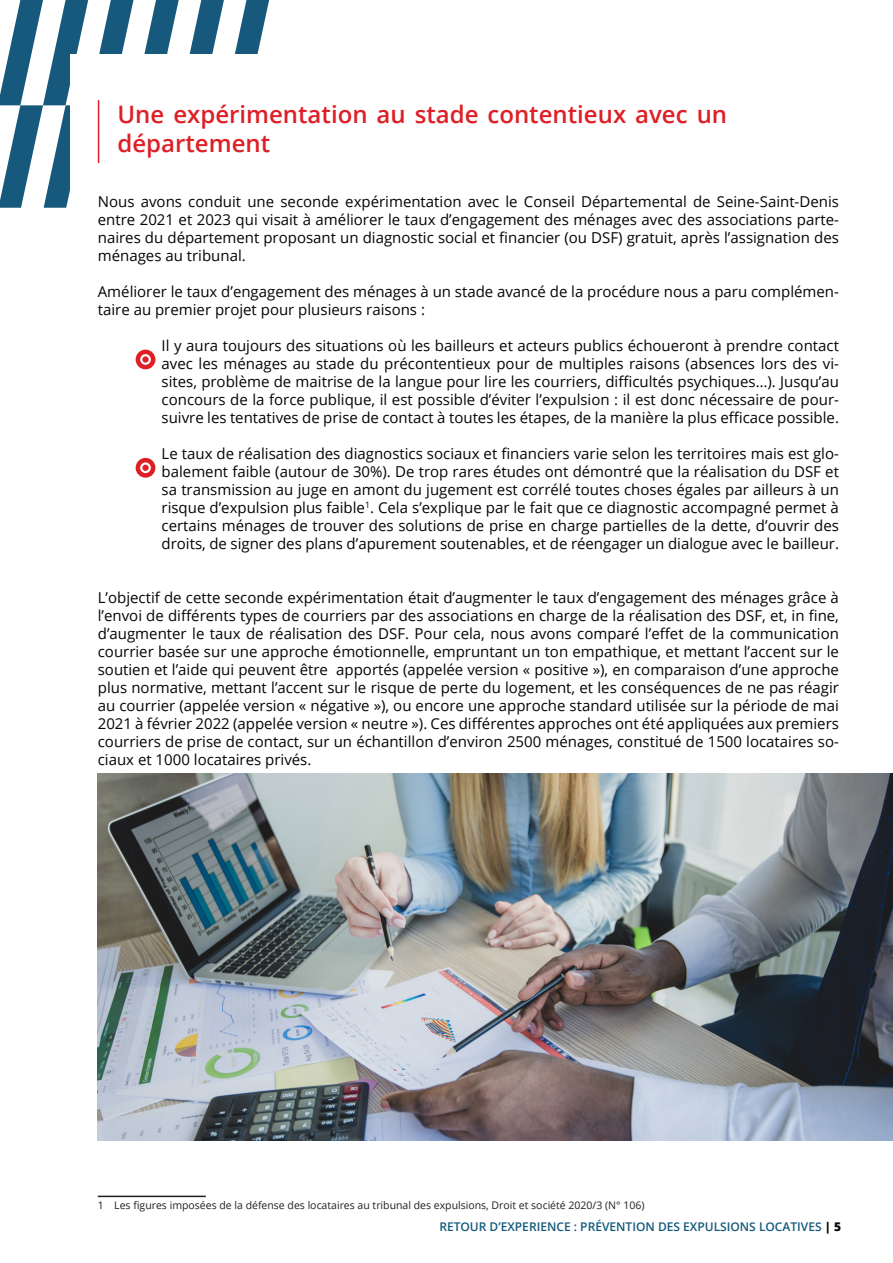
<style>
.page{position:relative;width:893px;height:1263px;background:#fff}
.page>*{position:absolute;margin:0;border:0;box-sizing:border-box;transform-origin:0 0}
.t1{font:600 24px/28.8px "Open Sans";color:#de1f26}
.t2{font:15px/18px "Open Sans";color:#040503;text-align:justify}
.t3{font:600 12px "Open Sans";color:#14597c}
.Note_de_bas_de_page{font:10.5px "Open Sans";color:#231f20}
.s1{font-weight:800;color:#040503}
</style>
<div class="page">
<svg style="left:0;top:0;width:270px;height:208px"></svg>
<div style="left:70px;top:54px;width:785px;height:155px;background:#fff"></div>
<hr style="left:98px;top:100px;width:1px;height:63px;background:#de1f26">
<hr style="left:98px;top:1195px;width:108px;height:2px;background:#231f20">
<div style="left:136px;top:458px;width:19px;height:20px;border:4px solid #de1f26;border-radius:50%"></div>
<div style="left:142px;top:465px;width:7px;height:6px;background:#de1f26;border-radius:50%"></div>
<div style="left:136px;top:350px;width:19px;height:19px;border:4px solid #de1f26;border-radius:50%"></div>
<svg style="left:142px;top:356px;width:7px;height:7px"></svg>
<img style="left:98px;top:774px;width:795px;height:367px">
<p class="t1" style="left:117px;top:99px;width:611px">Une expérimentation au stade contentieux avec un département</p>
<p class="t2" style="left:98px;top:192px;width:743px">Nous avons conduit une seconde expérimentation avec le Conseil Départemental de Seine-Saint-Denis entre 2021 et 2023 qui visait à améliorer le taux d’engagement des ménages avec des associations parte&shy;naires du département proposant un diagnostic social et financier (ou DSF) gratuit, après l’assignation des ménages au tribunal.</p>
<p class="t2" style="left:98px;top:282px;width:743px">Améliorer le taux d’engagement des ménages à un stade avancé de la procédure nous a paru complémen&shy;taire au premier projet pour plusieurs raisons :</p>
<p class="t2" style="left:162px;top:336px;width:679px">Il y aura toujours des situations où les bailleurs et acteurs publics échoueront à prendre contact avec les ménages au stade du précontentieux pour de multiples raisons (absences lors des vi&shy;sites, problème de maitrise de la langue pour lire les courriers, difficultés psychiques…). Jusqu’au concours de la force publique, il est possible d’éviter l’expulsion : il est donc nécessaire de pour&shy;suivre les tentatives de prise de contact à toutes les étapes, de la manière la plus efficace possible.</p>
<p class="t2" style="left:162px;top:444px;width:679px">Le taux de réalisation des diagnostics sociaux et financiers varie selon les territoires mais est glo&shy;balement faible (autour de 30%). De trop rares études ont démontré que la réalisation du DSF et sa transmission au juge en amont du jugement est corrélé toutes choses égales par ailleurs à un risque d’expulsion plus faible<sup>1</sup>. Cela s’explique par le fait que ce diagnostic accompagné permet à certains ménages de trouver des solutions de prise en charge partielles de la dette, d’ouvrir des droits, de signer des plans d’apurement soutenables, et de réengager un dialogue avec le bailleur.</p>
<p class="t2" style="left:98px;top:588px;width:743px">L’objectif de cette seconde expérimentation était d’augmenter le taux d’engagement des ménages grâce à l’envoi de différents types de courriers par des associations en charge de la réalisation des DSF, et, in fine, d’augmenter le taux de réalisation des DSF. Pour cela, nous avons comparé l’effet de la communication courrier basée sur une approche émotionnelle, empruntant un ton empathique, et mettant l’accent sur le soutien et l’aide qui peuvent être apportés (appelée version « positive »), en comparaison d’une approche plus normative, mettant l’accent sur le risque de perte du logement, et les conséquences de ne pas réagir au courrier (appelée version « négative »), ou encore une approche standard utilisée sur la période de mai 2021 à février 2022 (appelée version « neutre »). Ces différentes approches ont été appliquées aux premiers courriers de prise de contact, sur un échantillon d’environ 2500 ménages, constitué de 1500 locataires so&shy;ciaux et 1000 locataires privés.</p>
<p class="Note_de_bas_de_page" style="left:98px;top:1198px;width:548px">1 Les figures imposées de la défense des locataires au tribunal des expulsions, Droit et société 2020/3 (N° 106)</p>
<p class="t3" style="left:439px;top:1218px;width:403px">RETOUR D’EXPERIENCE : PRÉVENTION DES EXPULSIONS LOCATIVES <span class="s1">| 5</span></p>
</div>
